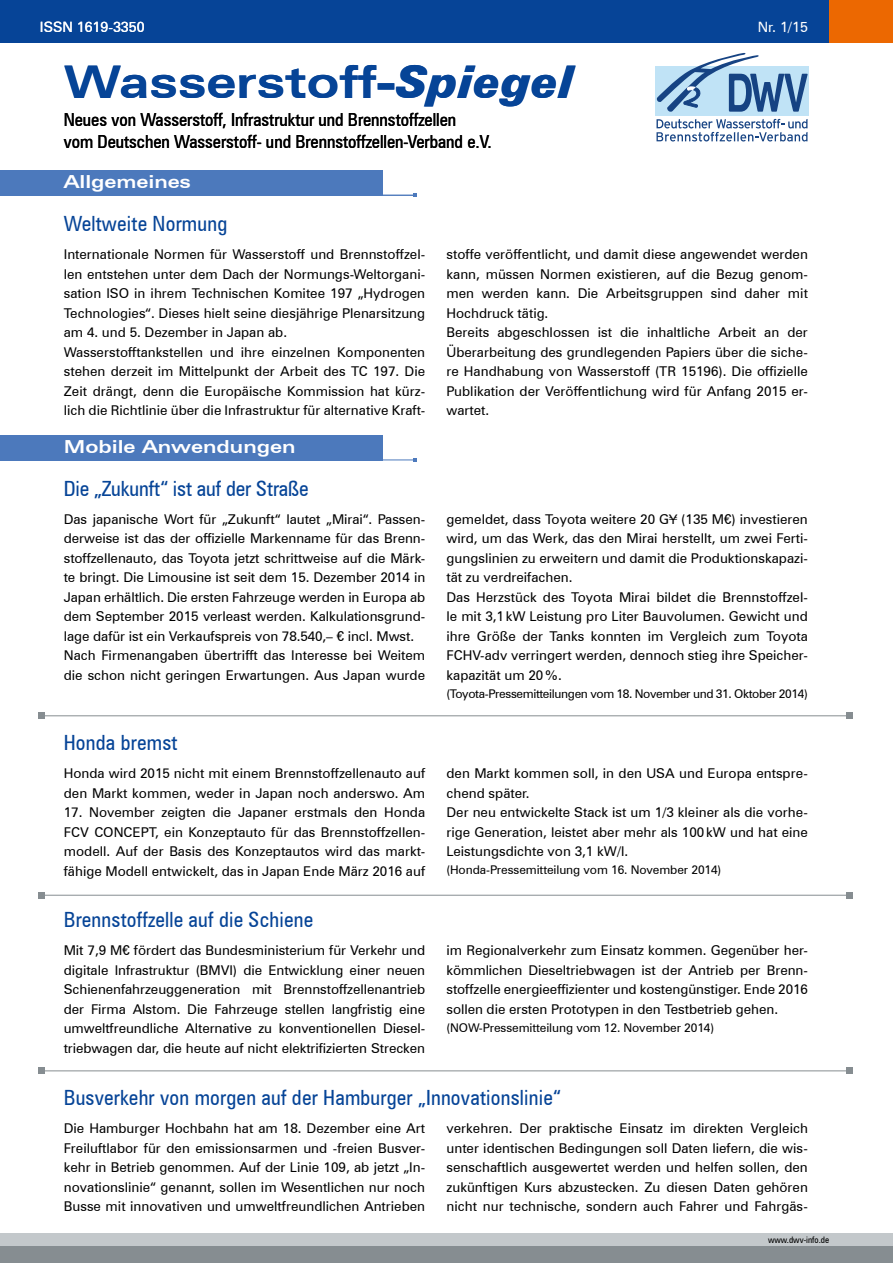
<style>
.page{position:relative;width:893px;height:1263px;background:#fff}
.page>*{position:absolute;margin:0;border:0;box-sizing:border-box;transform-origin:0 0}
.t1{font:700 expanded 45px "Zurich BT";color:#064497}
.t2{font:condensed 21px "Zurich BT";letter-spacing:.01em;color:#064497}
.t3{font:condensed 18px/21.6px "Zurich BT";color:#000}
.t4{font:700 expanded 18px "Zurich BT";color:#fff}
.t5{font:14.25px "Zurich BT";color:#fff}
.t6{font:13.5px/19.5px "Zurich BT";color:#000}
.t7{font:12px "Zurich BT";letter-spacing:-.01em;color:#000}
.t8{font:12px "Zurich BT";letter-spacing:-.03em;color:#000}
.t9{font:condensed 9px "Zurich BT";color:#000}
.s1{font-weight:900;font-style:italic;font-stretch:normal}
</style>
<div class="page">
<div style="left:0;top:1246px;width:893px;height:17px;background:#868d91"></div>
<div style="left:0;top:1233px;width:893px;height:13px;background:#c3c8cb"></div>
<div style="left:0;top:0;width:829px;height:43px;background:#064497"></div>
<div style="left:829px;top:0;width:64px;height:43px;background:#ec6801"></div>
<div style="left:0;top:170px;width:383px;height:26px;background:#4c79bc"></div>
<div style="left:655px;top:66px;width:77px;height:50px;background:#c0e3f6"></div>
<div style="left:728px;top:66px;width:80px;height:50px;background:#c0e3f6"></div>
<svg style="left:656px;top:119px;width:151px;height:22px"></svg>
<svg style="left:656px;top:53px;width:152px;height:59px"></svg>
<div style="left:0;top:435px;width:383px;height:25px;background:#4c79bc"></div>
<hr style="left:0;top:460px;width:414px;height:1px;background:#4c79bc">
<svg style="left:413px;top:458px;width:4px;height:4px"></svg>
<hr style="left:0;top:195px;width:414px;height:1px;background:#4c79bc">
<hr style="left:41px;top:715px;width:808px;height:1px;background:#868d91">
<div style="left:38px;top:712px;width:7px;height:7px;background:#868d91"></div>
<div style="left:846px;top:712px;width:7px;height:7px;background:#868d91"></div>
<hr style="left:41px;top:895px;width:808px;height:1px;background:#868d91">
<div style="left:38px;top:892px;width:7px;height:6px;background:#868d91"></div>
<div style="left:846px;top:892px;width:7px;height:6px;background:#868d91"></div>
<hr style="left:41px;top:1070px;width:808px;height:1px;background:#868d91">
<div style="left:38px;top:1067px;width:7px;height:7px;background:#868d91"></div>
<div style="left:846px;top:1067px;width:7px;height:7px;background:#868d91"></div>
<p class="t5" style="left:40px;top:18px;width:106px">ISSN 1619-3350</p>
<p class="t5" style="left:758px;top:18px;width:52px">Nr. 1/15</p>
<h1 class="t1" style="left:64px;top:55px;width:512px">Wasserstoff-<span class="s1">Spiegel</span></h1>
<h3 class="t3" style="left:64px;top:109px;width:430px">Neues von Wasserstoff, Infrastruktur und Brennstoffzellen<br>vom Deutschen Wasserstoff- und Brennstoffzellen-Verband e.V.</h3>
<h3 class="t4" style="left:64px;top:171px;width:129px">Allgemeines</h3>
<h2 class="t2" style="left:64px;top:211px;width:165px">Weltweite Normung</h2>
<p class="t6" style="left:64px;top:244px;width:363px">Internationale Normen für Wasserstoff und Brennstoffzel&shy;len entstehen unter dem Dach der Normungs-Weltorgani&shy;sation ISO in ihrem Technischen Komitee 197 „Hydrogen Technologies“. Dieses hielt seine diesjährige Plenarsitzung am 4. und 5. Dezember in Japan ab.<br>Wasserstofftankstellen und ihre einzelnen Komponenten stehen derzeit im Mittelpunkt der Arbeit des TC 197. Die Zeit drängt, denn die Europäische Kommission hat kürz&shy;lich die Richtlinie über die Infrastruktur für alternative Kraft-</p>
<p class="t6" style="left:446px;top:244px;width:363px">stoffe veröffentlicht, und damit diese angewendet werden kann, müssen Normen existieren, auf die Bezug genom&shy;men werden kann. Die Arbeitsgruppen sind daher mit Hochdruck tätig.<br>Bereits abgeschlossen ist die inhaltliche Arbeit an der Überarbeitung des grundlegenden Papiers über die siche&shy;re Handhabung von Wasserstoff (TR 15196). Die offizielle Publikation der Veröffentlichung wird für Anfang 2015 er&shy;wartet.</p>
<h3 class="t4" style="left:64px;top:436px;width:233px">Mobile Anwendungen</h3>
<h2 class="t2" style="left:64px;top:475px;width:246px">Die „Zukunft“ ist auf der Straße</h2>
<p class="t6" style="left:64px;top:509px;width:363px">Das japanische Wort für „Zukunft“ lautet „Mirai“. Passen&shy;derweise ist das der offizielle Markenname für das Brenn&shy;stoffzellenauto, das Toyota jetzt schrittweise auf die Märk&shy;te bringt. Die Limousine ist seit dem 15. Dezember 2014 in Japan erhältlich. Die ersten Fahrzeuge werden in Europa ab dem September 2015 verleast werden. Kalkulationsgrund&shy;lage dafür ist ein Verkaufspreis von 78.540,– € incl. Mwst.<br>Nach Firmenangaben übertrifft das Interesse bei Weitem die schon nicht geringen Erwartungen. Aus Japan wurde</p>
<p class="t6" style="left:446px;top:509px;width:363px">gemeldet, dass Toyota weitere 20 G¥ (135 M€) investieren wird, um das Werk, das den Mirai herstellt, um zwei Ferti&shy;gungslinien zu erweitern und damit die Produktionskapazi&shy;tät zu verdreifachen.<br>Das Herzstück des Toyota Mirai bildet die Brennstoffzel&shy;le mit 3,1kW Leistung pro Liter Bauvolumen. Gewicht und ihre Größe der Tanks konnten im Vergleich zum Toyota FCHV-adv verringert werden, dennoch stieg ihre Speicher&shy;kapazität um 20%.</p>
<p class="t8" style="left:446px;top:686px;width:363px">(Toyota-Pressemitteilungen vom 18. November und 31. Oktober 2014)</p>
<h2 class="t2" style="left:64px;top:730px;width:115px">Honda bremst</h2>
<p class="t6" style="left:64px;top:763px;width:363px">Honda wird 2015 nicht mit einem Brennstoffzellenauto auf den Markt kommen, weder in Japan noch anderswo. Am</p>
<p class="t6" style="left:64px;top:802px;width:363px;text-align:justify">17. November zeigten die Japaner erstmals den Honda FCV CONCEPT, ein Konzeptauto für das Brennstoffzellen&shy;modell. Auf der Basis des Konzeptautos wird das markt&shy;fähige Modell entwickelt, das in Japan Ende März 2016 auf</p>
<p class="t6" style="left:446px;top:763px;width:363px">den Markt kommen soll, in den USA und Europa entspre&shy;chend später.<br>Der neu entwickelte Stack ist um 1/3 kleiner als die vorhe&shy;rige Generation, leistet aber mehr als 100kW und hat eine Leistungsdichte von 3,1 kW/l.</p>
<p class="t7" style="left:446px;top:862px;width:276px">(Honda-Pressemitteilung vom 16. November 2014)</p>
<h2 class="t2" style="left:64px;top:907px;width:251px">Brennstoffzelle auf die Schiene</h2>
<p class="t6" style="left:64px;top:941px;width:363px;text-align:justify">Mit 7,9 M€ fördert das Bundesministerium für Verkehr und digitale Infrastruktur (BMVI) die Entwicklung einer neuen Schienenfahrzeuggeneration mit Brennstoffzellenantrieb der Firma Alstom. Die Fahrzeuge stellen langfristig eine umweltfreundliche Alternative zu konventionellen Diesel&shy;triebwagen dar, die heute auf nicht elektrifizierten Strecken</p>
<p class="t6" style="left:446px;top:941px;width:363px;text-align:justify">im Regionalverkehr zum Einsatz kommen. Gegenüber her&shy;kömmlichen Dieseltriebwagen ist der Antrieb per Brenn&shy;stoffzelle energieeffizienter und kostengünstiger. Ende 2016 sollen die ersten Prototypen in den Testbetrieb gehen.</p>
<p class="t7" style="left:446px;top:1020px;width:269px">(NOW-Pressemitteilung vom 12. November 2014)</p>
<h2 class="t2" style="left:64px;top:1085px;width:498px">Busverkehr von morgen auf der Hamburger „Innovationslinie“</h2>
<p class="t6" style="left:64px;top:1118px;width:363px;text-align:justify">Die Hamburger Hochbahn hat am 18. Dezember eine Art Freiluftlabor für den emissionsarmen und -freien Busver&shy;kehr in Betrieb genommen. Auf der Linie 109, ab jetzt „In&shy;novationslinie“ genannt, sollen im Wesentlichen nur noch Busse mit innovativen und umweltfreundlichen Antrieben</p>
<p class="t6" style="left:446px;top:1118px;width:363px;text-align:justify">verkehren. Der praktische Einsatz im direkten Vergleich unter identischen Bedingungen soll Daten liefern, die wis&shy;senschaftlich ausgewertet werden und helfen sollen, den zukünftigen Kurs abzustecken. Zu diesen Daten gehören nicht nur technische, sondern auch Fahrer und Fahrgäs-</p>
<p class="t9" style="left:768px;top:1234px;width:63px">www.dwv-info.de</p>
</div>
